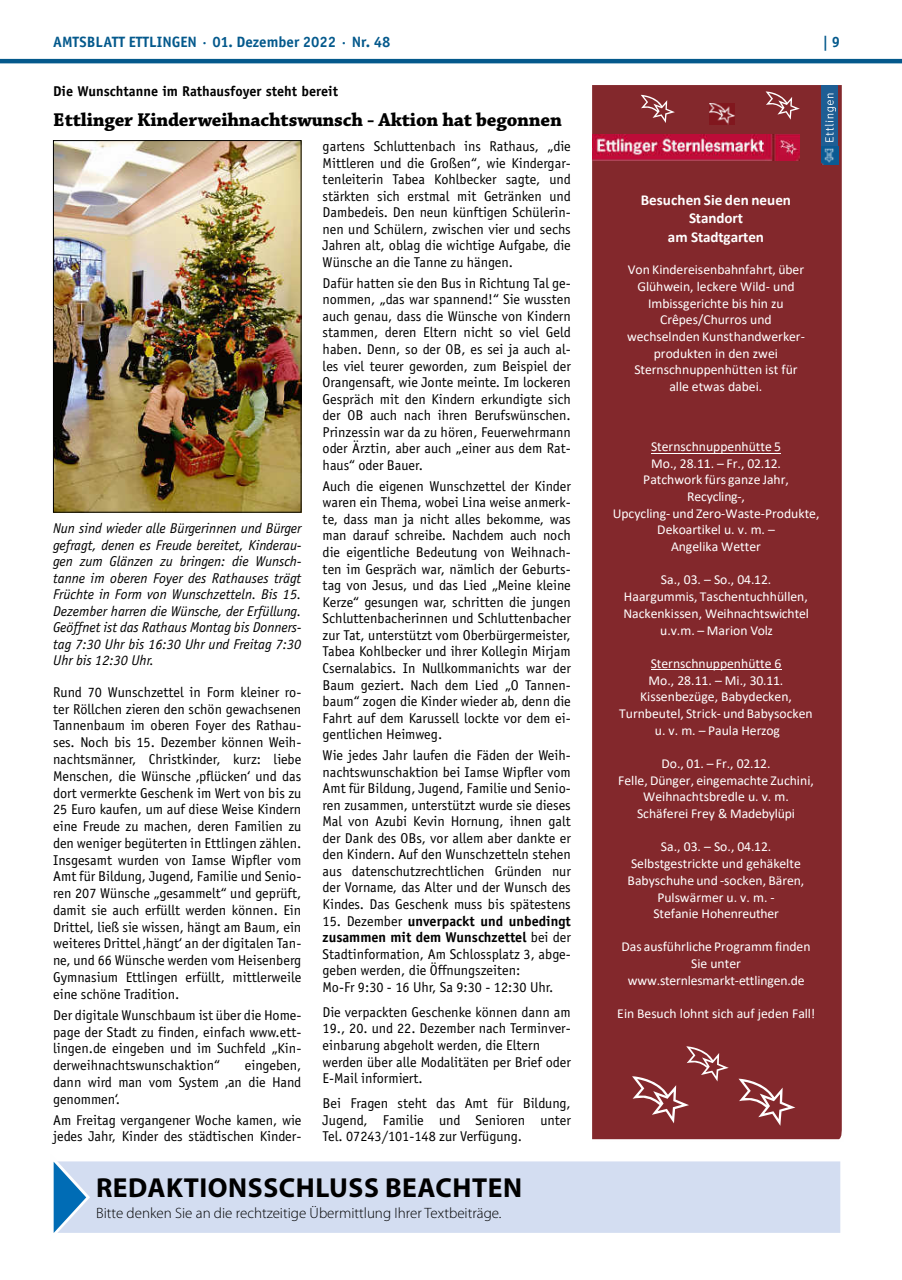
<style>
.page{position:relative;width:902px;height:1280px;background:#fff}
.page>*{position:absolute;margin:0;border:0;box-sizing:border-box;transform-origin:0 0}
.t1{font:700 27.6px "Myriad Pro";letter-spacing:.02em;color:#000}
.t2{font:700 19.5px "Chaparral Pro";letter-spacing:-.01em;color:#000}
.t3{font:700 15.15px/18.6px "Calibri";letter-spacing:-.005em;color:#fff;text-align:center}
.t4{font:300 15px "Myriad Pro";color:#000}
.t5{font:700 15px "Officina Sans";color:#04598c}
.t6{font:14.25px/16.5px "Officina Sans";color:#000;text-align:justify}
.t7{font:italic 14.25px/16.5px "Officina Sans";color:#000;text-align:justify}
.t8{font:700 14.25px "Officina Sans";color:#000}
.t9{font:13.65px/16.6px "Calibri";color:#fff;text-align:center}
.s1{font-weight:700}
</style>
<div class="page">
<hr style="left:0;top:59px;width:901px;height:4px;background:#04598c">
<img style="left:55px;top:142px;width:244px;height:368px">
<div style="left:53px;top:140px;width:248px;height:372px;border:1px solid #000"></div>
<div style="left:592px;top:85px;width:249px;height:1054px;background:#83282c"></div>
<div style="left:821px;top:85px;width:17px;height:61px;background:#1e5e94"></div>
<img style="left:835px;top:147px;width:3px;height:17px">
<div style="left:632px;top:91px;width:203px;height:1035px;background:#83282c"></div>
<img style="left:709px;top:103px;width:25px;height:21px">
<img style="left:592px;top:134px;width:207px;height:26px">
<hr style="left:651px;top:453px;width:130px;height:1px;background:#fff">
<hr style="left:650px;top:669px;width:131px;height:1px;background:#fff">
<div style="left:93px;top:1161px;width:747px;height:72px;background:#d3ddf1"></div>
<svg style="left:53px;top:1161px;width:40px;height:72px"></svg>
<p class="t5" style="left:53px;top:32px;width:339px">AMTSBLATT ETTLINGEN · 01. Dezember 2022 · Nr. 48</p>
<p class="t5" style="left:822px;top:32px;width:19px">| 9</p>
<p class="t8" style="left:53px;top:83px;width:286px">Die Wunschtanne im Rathausfoyer steht bereit</p>
<h2 class="t2" style="left:53px;top:108px;width:510px">Ettlinger Kinderweihnachtswunsch - Aktion hat begonnen</h2>
<p class="t7" style="left:53px;top:520px;width:250px">Nun sind wieder alle Bürgerinnen und Bürger gefragt, denen es Freude bereitet, Kinderau&shy;gen zum Glänzen zu bringen: die Wunsch&shy;tanne im oberen Foyer des Rathauses trägt Früchte in Form von Wunschzetteln. Bis 15.<br>Dezember harren die Wünsche, der Erfüllung.<br>Geöffnet ist das Rathaus Montag bis Donners&shy;tag 7:30 Uhr bis 16:30 Uhr und Freitag 7:30<br>Uhr bis 12:30 Uhr.</p>
<p class="t6" style="left:53px;top:684px;width:250px">Rund 70 Wunschzettel in Form kleiner ro&shy;ter Röllchen zieren den schön gewachsenen Tannenbaum im oberen Foyer des Rathau&shy;ses. Noch bis 15. Dezember können Weih&shy;nachtsmänner, Christkinder, kurz: liebe Menschen, die Wünsche ‚pflücken‘ und das dort vermerkte Geschenk im Wert von bis zu 25 Euro kaufen, um auf diese Weise Kindern eine Freude zu machen, deren Familien zu den weniger begüterten in Ettlingen zählen.<br>Insgesamt wurden von Iamse Wipfler vom Amt für Bildung, Jugend, Familie und Senio&shy;ren 207 Wünsche „gesammelt“ und geprüft, damit sie auch erfüllt werden können. Ein Drittel, ließ sie wissen, hängt am Baum, ein weiteres Drittel ‚hängt‘ an der digitalen Tan&shy;ne, und 66 Wünsche werden vom Heisenberg Gymnasium Ettlingen erfüllt, mittlerweile eine schöne Tradition.</p>
<p class="t6" style="left:53px;top:1006px;width:250px">Der digitale Wunschbaum ist über die Home&shy;page der Stadt zu finden, einfach www.ett&shy;lingen.de eingeben und im Suchfeld „Kin&shy;derweihnachtswunschaktion“</p>
<p class="t6" style="left:53px;top:1057px;width:250px;text-indent:192px">eingeben, dann wird man vom System ‚an die Hand genommen‘.</p>
<p class="t6" style="left:53px;top:1111px;width:250px">Am Freitag vergangener Woche kamen, wie jedes Jahr, Kinder des städtischen Kinder-</p>
<p class="t6" style="left:322px;top:138px;width:250px">gartens Schluttenbach ins Rathaus, „die Mittleren und die Großen“, wie Kindergar&shy;tenleiterin Tabea Kohlbecker sagte, und stärkten sich erstmal mit Getränken und Dambedeis. Den neun künftigen Schülerin&shy;nen und Schülern, zwischen vier und sechs Jahren alt, oblag die wichtige Aufgabe, die Wünsche an die Tanne zu hängen.</p>
<p class="t6" style="left:322px;top:275px;width:250px">Dafür hatten sie den Bus in Richtung Tal ge&shy;nommen, „das war spannend!“ Sie wussten auch genau, dass die Wünsche von Kindern stammen, deren Eltern nicht so viel Geld haben. Denn, so der OB, es sei ja auch al&shy;les viel teurer geworden, zum Beispiel der Orangensaft, wie Jonte meinte. Im lockeren Gespräch mit den Kindern erkundigte sich der OB auch nach ihren Berufswünschen.<br>Prinzessin war da zu hören, Feuerwehrmann oder Ärztin, aber auch „einer aus dem Rat&shy;haus“ oder Bauer.</p>
<p class="t6" style="left:322px;top:478px;width:250px">Auch die eigenen Wunschzettel der Kinder waren ein Thema, wobei Lina weise anmerk&shy;te, dass man ja nicht alles bekomme, was man darauf schreibe. Nachdem auch noch die eigentliche Bedeutung von Weihnach&shy;ten im Gespräch war, nämlich der Geburts&shy;tag von Jesus, und das Lied „Meine kleine Kerze“ gesungen war, schritten die jungen Schluttenbacherinnen und Schluttenbacher zur Tat, unterstützt vom Oberbürgermeister, Tabea Kohlbecker und ihrer Kollegin Mirjam Csernalabics. In Nullkommanichts war der Baum geziert. Nach dem Lied „O Tannen&shy;baum“ zogen die Kinder wieder ab, denn die Fahrt auf dem Karussell lockte vor dem ei&shy;gentlichen Heimweg.</p>
<p class="t6" style="left:322px;top:747px;width:250px">Wie jedes Jahr laufen die Fäden der Weih&shy;nachtswunschaktion bei Iamse Wipfler vom Amt für Bildung, Jugend, Familie und Senio&shy;ren zusammen, unterstützt wurde sie dieses Mal von Azubi Kevin Hornung, ihnen galt der Dank des OBs, vor allem aber dankte er den Kindern. Auf den Wunschzetteln stehen aus datenschutzrechtlichen Gründen nur der Vorname, das Alter und der Wunsch des Kindes. Das Geschenk muss bis spätestens</p>
<p class="t6" style="left:322px;top:912px;width:250px;text-align:left">15. Dezember <span class="s1">unverpackt und unbedingt zusammen mit dem Wunschzettel</span> bei der Stadtinformation, Am Schlossplatz 3, abge&shy;geben werden, die Öffnungszeiten:<br>Mo-Fr 9:30 - 16 Uhr, Sa 9:30 - 12:30 Uhr.</p>
<p class="t6" style="left:322px;top:1004px;width:250px;text-align:left">Die verpackten Geschenke können dann am 19., 20. und 22. Dezember nach Terminver&shy;einbarung abgeholt werden, die Eltern werden über alle Modalitäten per Brief oder E-Mail informiert.</p>
<p class="t6" style="left:322px;top:1095px;width:250px">Bei Fragen steht das Amt für Bildung, Jugend, Familie und Senioren unter Tel. 07243/101-148 zur Verfügung.</p>
<h1 class="t1" style="left:96px;top:1169px;width:427px">REDAKTIONSSCHLUSS BEACHTEN</h1>
<p class="t4" style="left:96px;top:1205px;width:407px">Bitte denken Sie an die rechtzeitige Übermittlung Ihrer Textbeiträge.</p>
<p class="t3" style="left:640px;top:190px;width:152px">Besuchen Sie den neuen<br>Standort<br>am Stadtgarten</p>
<p class="t9" style="left:627px;top:261px;width:179px">Von Kindereisenbahnfahrt, über<br>Glühwein, leckere Wild- und<br>Imbissgerichte bis hin zu<br>Crêpes/Churros und wechselnden Kunsthandwerker&shy;produkten in den zwei<br>Sternschnuppenhütten ist für alle etwas dabei.</p>
<p class="t9" style="left:612px;top:438px;width:208px">Sternschnuppenhütte 5<br>Mo., 28.11. – Fr., 02.12.<br>Patchwork fürs ganze Jahr,<br>Recycling-,<br>Upcycling- und Zero-Waste-Produkte,<br>Dekoartikel u. v. m. –<br>Angelika Wetter</p>
<p class="t9" style="left:623px;top:571px;width:187px">Sa., 03. – So., 04.12.<br>Haargummis, Taschentuchhüllen,<br>Nackenkissen, Weihnachtswichtel u.v.m. – Marion Volz</p>
<p class="t9" style="left:619px;top:655px;width:195px">Sternschnuppenhütte 6<br>Mo., 28.11. – Mi., 30.11.<br>Kissenbezüge, Babydecken,<br>Turnbeutel, Strick- und Babysocken u. v. m. – Paula Herzog</p>
<p class="t9" style="left:618px;top:755px;width:197px">Do., 01. – Fr., 02.12.<br>Felle, Dünger, eingemachte Zuchini,<br>Weihnachtsbredle u. v. m.<br>Schäferei Frey &amp; Madebylüpi</p>
<p class="t9" style="left:627px;top:838px;width:178px">Sa., 03. – So., 04.12.<br>Selbstgestrickte und gehäkelte<br>Babyschuhe und -socken, Bären,<br>Pulswärmer u. v. m. -<br>Stefanie Hohenreuther</p>
<p class="t9" style="left:621px;top:938px;width:191px">Das ausführliche Programm finden<br>Sie unter www.sternlesmarkt-ettlingen.de</p>
<p class="t9" style="left:617px;top:1005px;width:199px">Ein Besuch lohnt sich auf jeden Fall!</p>
</div>
